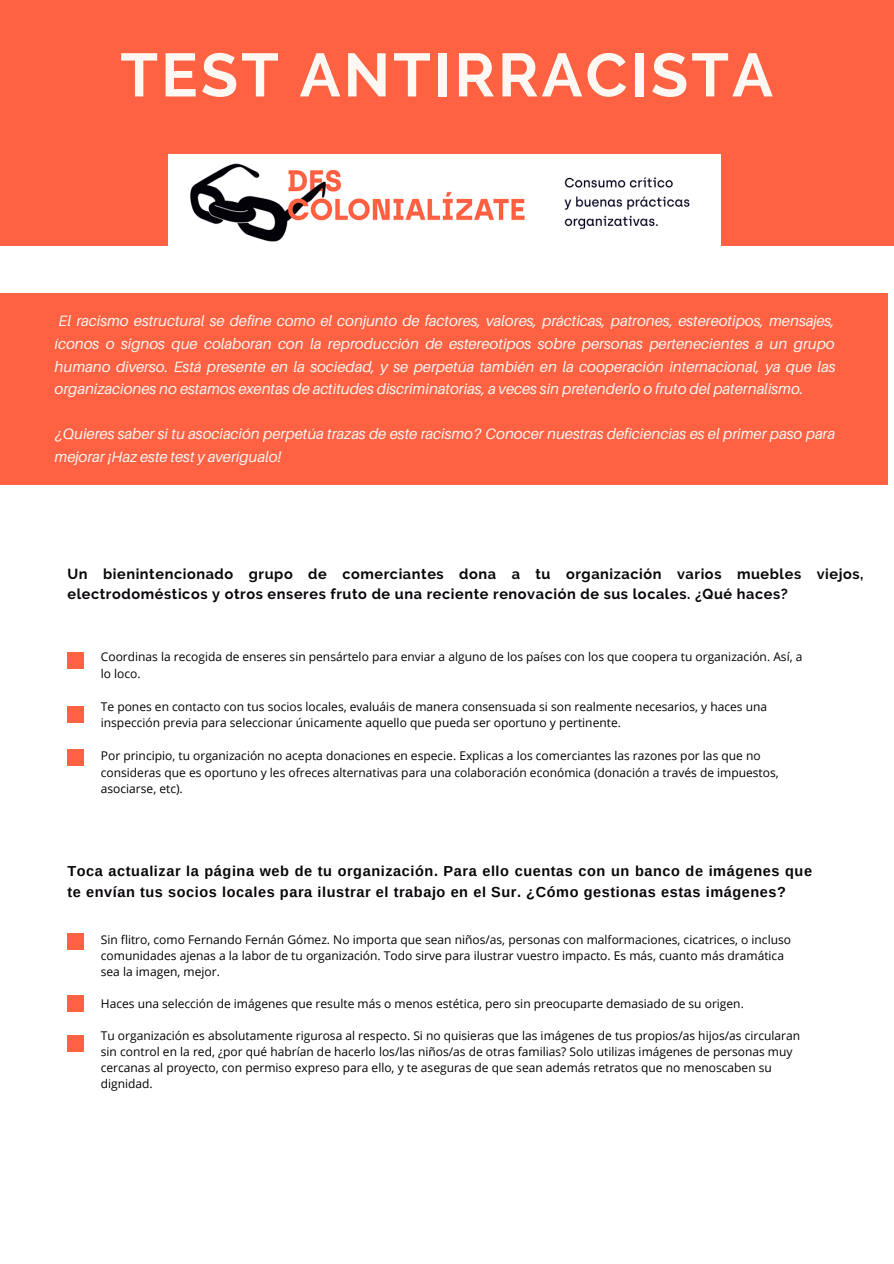
<style>
.page{position:relative;width:894px;height:1264px;background:#fff}
.page>*{position:absolute;margin:0;border:0;box-sizing:border-box;transform-origin:0 0}
.t1{font:700 60.9px "Raleway";letter-spacing:.05em;color:#fff8f2}
.t2{font:italic 15px/22.5px "Aileron";color:#faf4f1;text-align:justify}
.t3{font:700 14.55px/20.2px "Arimo";letter-spacing:.04em;color:#09050a}
.t4{font:700 14.4px/20.7px "Raleway";letter-spacing:.04em;color:#09050a}
.t5{font:12px/16px "Open Sans";color:#000}
</style>
<div class="page">
<div style="left:0;top:0;width:893px;height:1263px;background:#fe6243"></div>
<div style="left:0;top:246px;width:893px;height:1017px;background:#fff"></div>
<div style="left:0;top:293px;width:887px;height:191px;background:#fe6243"></div>
<img style="left:169px;top:154px;width:551px;height:92px">
<div style="left:67px;top:652px;width:17px;height:17px;background:#fe6243"></div>
<div style="left:67px;top:706px;width:17px;height:17px;background:#fe6243"></div>
<div style="left:67px;top:749px;width:17px;height:17px;background:#fe6243"></div>
<div style="left:67px;top:933px;width:17px;height:17px;background:#fe6243"></div>
<div style="left:67px;top:995px;width:17px;height:17px;background:#fe6243"></div>
<div style="left:67px;top:1035px;width:17px;height:17px;background:#fe6243"></div>
<p class="t1" style="left:120px;top:39px;width:654px">TEST ANTIRRACISTA</p>
<p class="t2" style="left:55px;top:310px;width:782px">El racismo estructural se define como el conjunto de factores, valores, prácticas, patrones, estereotipos, mensajes, íconos o signos que colaboran con la reproducción de estereotipos sobre personas pertenecientes a un grupo humano diverso. Está presente en la sociedad, y se perpetúa también en la cooperación internacional, ya que las organizaciones no estamos exentas de actitudes discriminatorias, a veces sin pretenderlo o fruto del paternalismo.</p>
<p class="t2" style="left:55px;top:422px;width:781px">¿Quieres saber si tu asociación perpetúa trazas de este racismo? Conocer nuestras deficiencias es el primer paso para mejorar ¡Haz este test y averígualo!</p>
<p class="t4" style="left:67px;top:563px;width:797px">Un bienintencionado grupo de comerciantes dona a tu organización varios muebles viejos, electrodomésticos y otros enseres fruto de una reciente renovación de sus locales. ¿Qué haces?</p>
<p class="t5" style="left:101px;top:648px;width:703px;line-height:16.5px">Coordinas la recogida de enseres sin pensártelo para enviar a alguno de los países con los que coopera tu organización. Así, a lo loco.</p>
<p class="t5" style="left:101px;top:698px;width:667px;line-height:16.5px">Te pones en contacto con tus socios locales, evaluáis de manera consensuada si son realmente necesarios, y haces una inspección previa para seleccionar únicamente aquello que pueda ser oportuno y pertinente.</p>
<p class="t5" style="left:101px;top:747px;width:679px;line-height:16.5px">Por principio, tu organización no acepta donaciones en especie. Explicas a los comerciantes las razones por las que no consideras que es oportuno y les ofreces alternativas para una colaboración económica (donación a través de impuestos, asociarse, etc).</p>
<p class="t3" style="left:67px;top:861px;width:746px">Toca actualizar la página web de tu organización. Para ello cuentas con un banco de imágenes que te envían tus socios locales para ilustrar el trabajo en el Sur. ¿Cómo gestionas estas imágenes?</p>
<p class="t5" style="left:101px;top:931px;width:691px">Sin flitro, como Fernando Fernán Gómez. No importa que sean niños/as, personas con malformaciones, cicatrices, o incluso comunidades ajenas a la labor de tu organización. Todo sirve para ilustrar vuestro impacto. Es más, cuanto más dramática sea la imagen, mejor.</p>
<p class="t5" style="left:101px;top:995px;width:644px">Haces una selección de imágenes que resulte más o menos estética, pero sin preocuparte demasiado de su origen.</p>
<p class="t5" style="left:101px;top:1027px;width:700px">Tu organización es absolutamente rigurosa al respecto. Si no quisieras que las imágenes de tus propios/as hijos/as circularan sin control en la red, ¿por qué habrían de hacerlo los/las niños/as de otras familias? Solo utilizas imágenes de personas muy cercanas al proyecto, con permiso expreso para ello, y te aseguras de que sean además retratos que no menoscaben su dignidad.</p>
</div>
